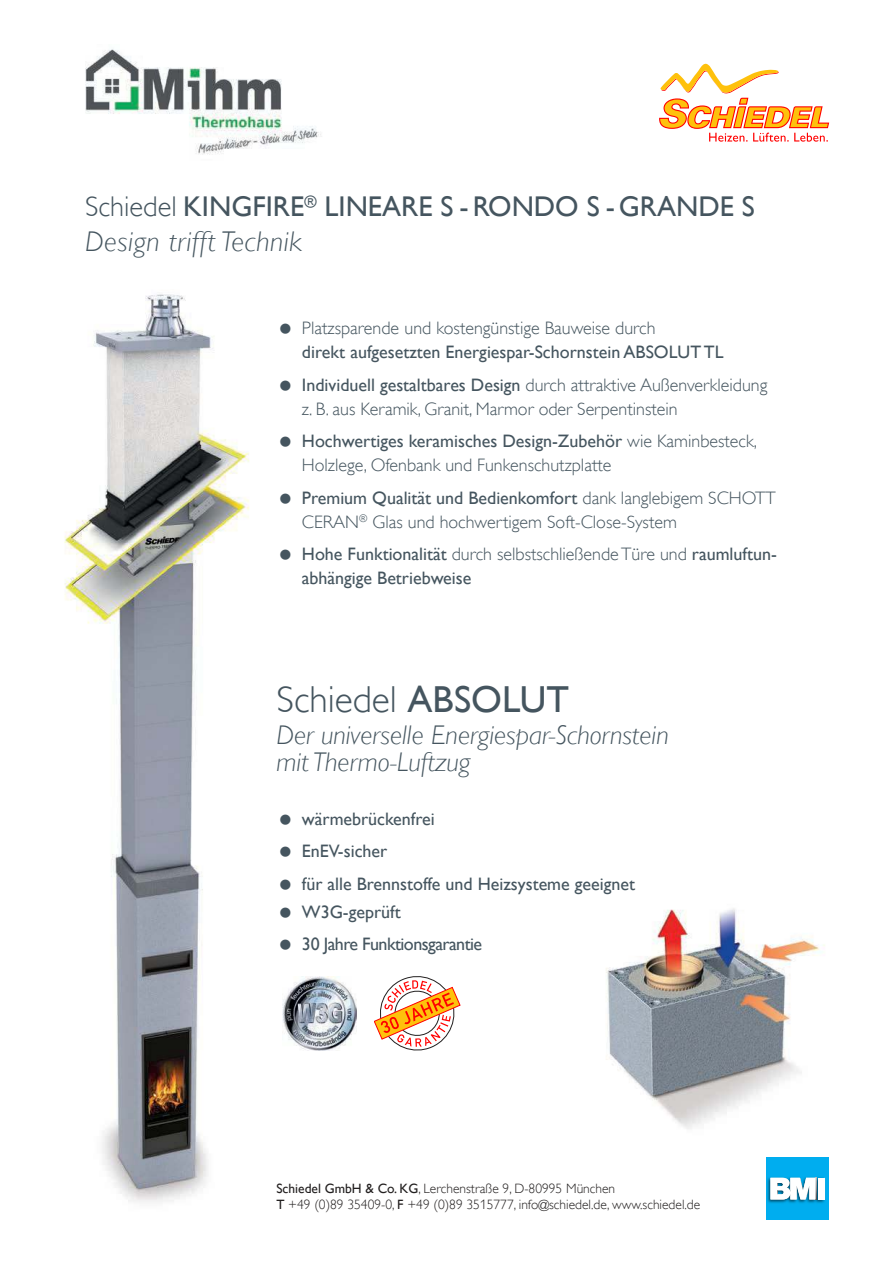
<style>
.page{position:relative;width:893px;height:1263px;background:#fff}
.page>*{position:absolute;margin:0;border:0;box-sizing:border-box;transform-origin:0 0}
.t1{font:300 37.5px "Gill Alt One";color:#45555f}
.t2{font:28.5px/34.2px "Gill Alt One";color:#45555f}
.t3{font:italic 300 27px/27px "Gill Alt One";color:#45555f}
.t4{font:300 18px/32.5px "Gill Alt One";color:#45555f}
.t5{font:18px/32.5px "Gill Alt One";color:#45555f}
.t6{font:18px/32.5px "Gill Alt One";letter-spacing:-.03em;color:#45555f}
.t7{font:300 13.5px/16.2px "Gill Alt One";color:#221f1f}
.s1{font-weight:300}
.s2{font-weight:300;font-style:italic}
.s3{font-weight:400}
</style>
<div class="page">
<img style="left:64px;top:294px;width:186px;height:908px">
<img style="left:606px;top:908px;width:219px;height:221px">
<svg style="left:374px;top:976px;width:86px;height:74px"></svg>
<img style="left:283px;top:976px;width:73px;height:74px">
<svg style="left:659px;top:64px;width:170px;height:78px"></svg>
<div style="left:766px;top:1157px;width:63px;height:63px;background:#00adef"></div>
<img style="left:816px;top:1177px;width:10px;height:26px">
<svg style="left:824px;top:1178px;width:1px;height:21px"></svg>
<svg style="left:767px;top:1177px;width:49px;height:26px"></svg>
<div style="left:818px;top:1178px;width:6px;height:21px;background:#fff"></div>
<img style="left:85px;top:49px;width:237px;height:106px">
<h2 class="t2" style="left:85px;top:192px;width:671px"><span class="s1">Schiedel</span> KINGFIRE<sup>®</sup> LINEARE S - RONDO S - GRANDE S<br><span class="s2">Design trifft Technik</span></h2>
<p class="t4" style="left:302px;top:313px;width:355px">Platzsparende und kostengünstige Bauweise durch</p>
<p class="t5" style="left:302px;top:337px;width:467px">direkt aufgesetzten Energiespar-Schornstein ABSOLUT TL<br>Individuell gestaltbares Design <span class="s1">durch attraktive Außenverkleidung</span></p>
<p class="t4" style="left:302px;top:394px;width:457px">z. B. aus Keramik, Granit, Marmor oder Serpentinstein<br><span class="s3">Hochwertiges keramisches Design-Zubehör</span> wie Kaminbesteck,</p>
<p class="t4" style="left:302px;top:450px;width:476px">Holzlege, Ofenbank und Funkenschutzplatte<br><span class="s3">Premium Qualität und Bedienkomfort</span> dank langlebigem SCHOTT</p>
<p class="t4" style="left:302px;top:507px;width:476px">CERAN<sup>®</sup> Glas und hochwertigem Soft-Close-System<br><span class="s3">Hohe Funktionalität</span> durch selbstschließende Türe und <span class="s3">raumluftun-</span></p>
<p class="t5" style="left:302px;top:563px;width:171px">abhängige Betriebweise</p>
<h1 class="t1" style="left:276px;top:684px;width:294px">Schiedel <span class="s3">ABSOLUT</span></h1>
<h3 class="t3" style="left:276px;top:723px;width:394px">Der universelle Energiespar-Schornstein mit Thermo-Luftzug</h3>
<p class="t5" style="left:302px;top:803px;width:335px">wärmebrückenfrei<br>EnEV-sicher<br>für alle Brennstoffe und Heizsysteme geeignet</p>
<p class="t6" style="left:302px;top:897px;width:182px">W3G-geprüft<br>30 Jahre Funktionsgarantie</p>
<p class="t7" style="left:276px;top:1181px;width:425px"><span class="s3">Schiedel GmbH &amp; Co. KG</span>, Lerchenstraße 9, D-80995 München<br><span class="s3">T</span> +49 (0)89 35409-0, <span class="s3">F</span> +49 (0)89 3515777, info@schiedel.de, www.schiedel.de</p>
</div>
